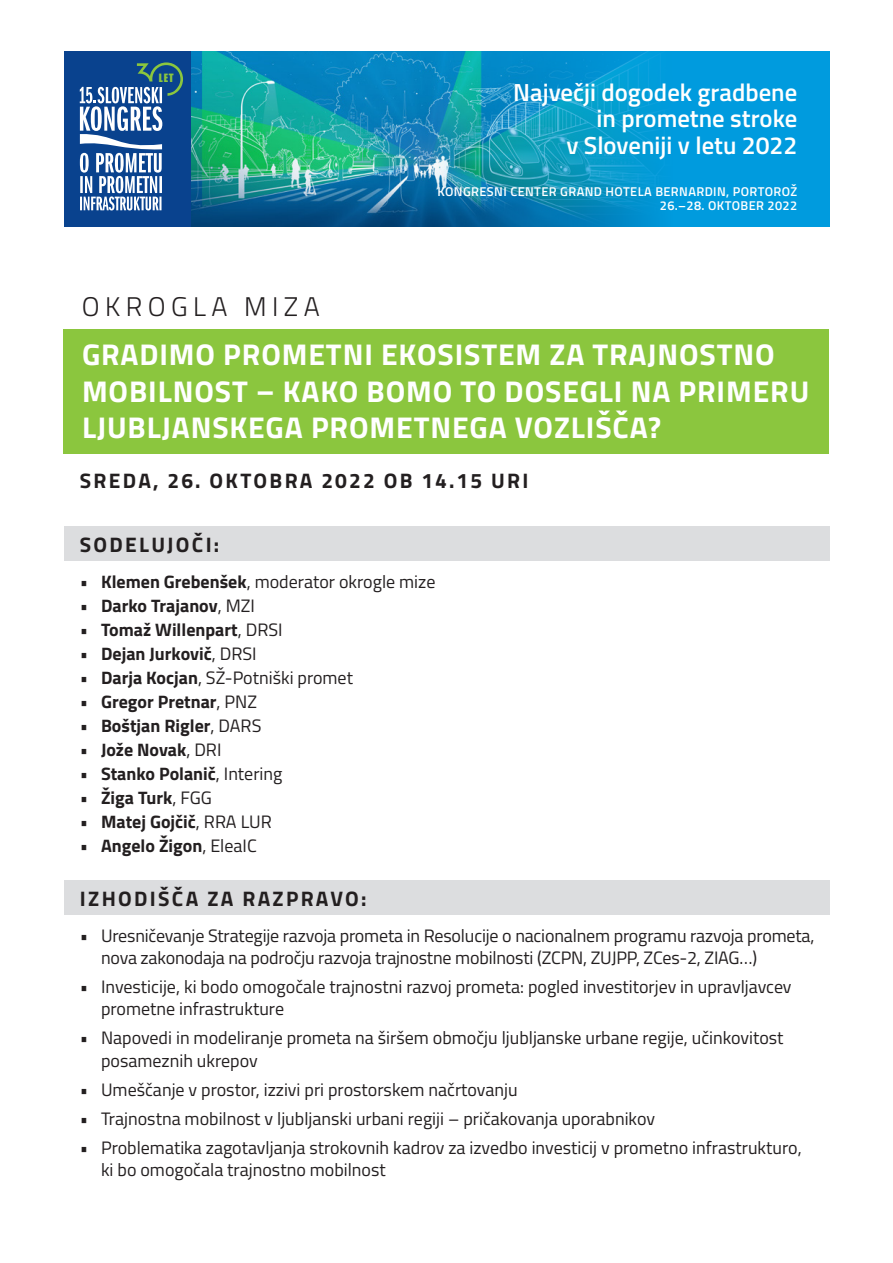
<style>
.page{position:relative;width:893px;height:1263px;background:#fff}
.page>*{position:absolute;margin:0;border:0;box-sizing:border-box;transform-origin:0 0}
.NASLOV_POGLAVJA{font:700 30px/36px "Titillium Web";letter-spacing:.03em;color:#fff}
.NASLOV_POGLAVJA-2{font:300 27px "Titillium Web";letter-spacing:.2em;color:#231f20}
.osnovni_tekst{font:600 24.75px "Titillium Web";color:#fff}
.TEME{font:700 21px "Titillium Web";letter-spacing:.11em;color:#231f20}
.osnovni_tekst-2{font:18px/22.5px "Titillium Web";color:#231f20}
.osnovni_tekst-3{font:700 18px "Titillium Web";color:#231f20}
.osnovni_tekst-4{font:600 12.75px "Titillium Web";letter-spacing:.03em;color:#fff}
.osnovni_tekst-5{font:10.5px "Impact";color:#8bc63e}
.s1{font-weight:700}
.s2{font-weight:400}
</style>
<div class="page">
<div style="left:64px;top:51px;width:127px;height:175px;background:#09428e"></div>
<img style="left:191px;top:51px;width:226px;height:175px">
<svg style="left:80px;top:62px;width:103px;height:148px"></svg>
<div style="left:64px;top:527px;width:765px;height:34px;background:#dcdddf"></div>
<div style="left:64px;top:881px;width:765px;height:34px;background:#dcdddf"></div>
<div style="left:64px;top:330px;width:765px;height:124px;background:#8bc63e"></div>
<svg style="left:417px;top:51px;width:412px;height:175px;background:#0a95cc"></svg>
<p class="osnovni_tekst-5" style="left:159px;top:70px;width:16px">LET</p>
<p class="NASLOV_POGLAVJA-2" style="left:82px;top:286px;width:240px">OKROGLA MIZA</p>
<p class="osnovni_tekst" style="left:513px;top:74px;width:286px">Največji dogodek gradbene</p>
<p class="osnovni_tekst" style="left:597px;top:100px;width:202px">in prometne stroke</p>
<p class="osnovni_tekst" style="left:566px;top:126px;width:232px">v Sloveniji v letu 2022</p>
<p class="osnovni_tekst-4" style="left:437px;top:182px;width:361px">KONGRESNI CENTER GRAND HOTELA BERNARDIN, PORTOROŽ</p>
<p class="osnovni_tekst-4" style="left:660px;top:196px;width:139px">26.–28. OKTOBER 2022</p>
<p class="NASLOV_POGLAVJA" style="left:82px;top:335px;width:729px">GRADIMO PROMETNI EKOSISTEM ZA TRAJNOSTNO<br>MOBILNOST – KAKO BOMO TO DOSEGLI NA PRIMERU<br>LJUBLJANSKEGA PROMETNEGA VOZLIŠČA?</p>
<p class="TEME" style="left:80px;top:465px;width:450px">SREDA, 26. OKTOBRA 2022 OB 14.15 URI</p>
<p class="TEME" style="left:80px;top:528px;width:141px">SODELUJOČI:</p>
<p class="osnovni_tekst-2" style="left:80px;top:570px;width:357px">• <span class="s1">Klemen Grebenšek</span>, moderator okrogle mize</p>
<p class="osnovni_tekst-3" style="left:80px;top:592px;width:177px"><span class="s2">•</span> Darko Trajanov<span class="s2">, MZI</span></p>
<p class="osnovni_tekst-3" style="left:80px;top:616px;width:204px"><span class="s2">•</span> Tomaž Willenpart<span class="s2">, DRSI</span></p>
<p class="osnovni_tekst-3" style="left:80px;top:640px;width:178px"><span class="s2">•</span> Dejan Jurkovič<span class="s2">, DRSI</span></p>
<p class="osnovni_tekst-2" style="left:80px;top:666px;width:275px">• <span class="s1">Darja Kocjan</span>, SŽ-Potniški promet</p>
<p class="osnovni_tekst-3" style="left:80px;top:688px;width:179px"><span class="s2">•</span> Gregor Pretnar<span class="s2">, PNZ</span></p>
<p class="osnovni_tekst-3" style="left:80px;top:712px;width:183px"><span class="s2">•</span> Boštjan Rigler<span class="s2">, DARS</span></p>
<p class="osnovni_tekst-3" style="left:80px;top:736px;width:143px"><span class="s2">•</span> Jože Novak<span class="s2">, DRI</span></p>
<p class="osnovni_tekst-3" style="left:80px;top:760px;width:204px"><span class="s2">•</span> Stanko Polanič<span class="s2">, Intering</span></p>
<p class="osnovni_tekst-3" style="left:80px;top:784px;width:134px"><span class="s2">•</span> Žiga Turk<span class="s2">, FGG</span></p>
<p class="osnovni_tekst-3" style="left:80px;top:808px;width:193px"><span class="s2">•</span> Matej Gojčič<span class="s2">, RRA LUR</span></p>
<p class="osnovni_tekst-3" style="left:80px;top:832px;width:179px"><span class="s2">•</span> Angelo Žigon<span class="s2">, EleaIC</span></p>
<p class="TEME" style="left:80px;top:883px;width:288px">IZHODIŠČA ZA RAZPRAVO:</p>
<p class="osnovni_tekst-2" style="left:101px;top:923px;width:715px;text-indent:-21px">• Uresničevanje Strategije razvoja prometa in Resolucije o nacionalnem programu razvoja prometa, nova zakonodaja na področju razvoja trajnostne mobilnosti (ZCPN, ZUJPP, ZCes-2, ZIAG…)</p>
<p class="osnovni_tekst-2" style="left:101px;top:974px;width:692px;text-indent:-21px">• Investicije, ki bodo omogočale trajnostni razvoj prometa: pogled investitorjev in upravljavcev prometne infrastrukture</p>
<p class="osnovni_tekst-2" style="left:101px;top:1026px;width:684px;text-indent:-21px">• Napovedi in modeliranje prometa na širšem območju ljubljanske urbane regije, učinkovitost posameznih ukrepov</p>
<p class="osnovni_tekst-2" style="left:80px;top:1077px;width:439px">• Umeščanje v prostor, izzivi pri prostorskem načrtovanju</p>
<p class="osnovni_tekst-2" style="left:80px;top:1106px;width:577px">• Trajnostna mobilnost v ljubljanski urbani regiji – pričakovanja uporabnikov</p>
<p class="osnovni_tekst-2" style="left:101px;top:1135px;width:702px;text-indent:-21px">• Problematika zagotavljanja strokovnih kadrov za izvedbo investicij v prometno infrastrukturo, ki bo omogočala trajnostno mobilnost</p>
</div>
